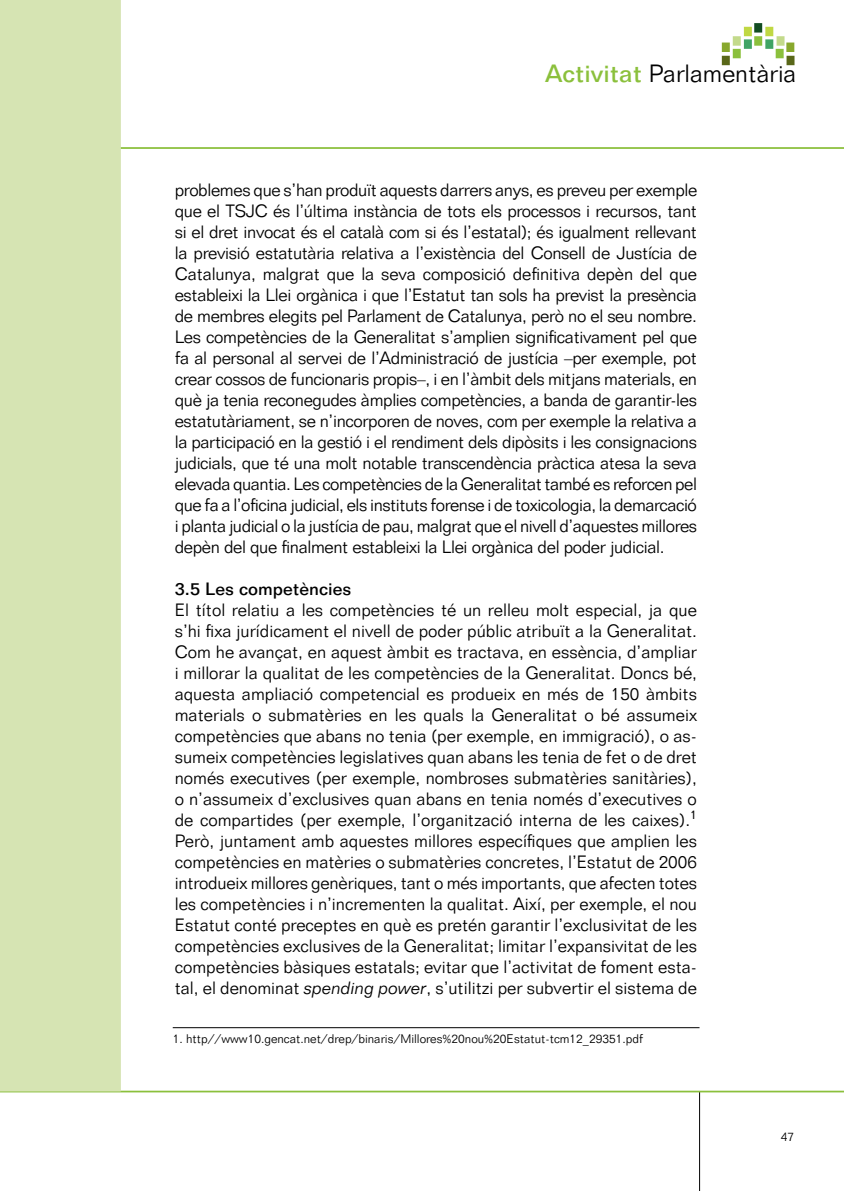
<style>
.page{position:relative;width:844px;height:1191px;background:#fff}
.page>*{position:absolute;margin:0;border:0;box-sizing:border-box;transform-origin:0 0}
.t1{font:300 24.5px "Folio BT";color:#000}
._00_Cos_de_text{font:300 17.5px/21px "Folio BT";letter-spacing:-.01em;color:#000;text-align:justify}
.Nivell_1_1{font:500 17.5px "Folio BT";color:#000}
.nota_pie{font:300 12.25px "Folio BT";color:#000}
.s1{font-weight:500;color:#8bc03c}
.s2{font-style:italic}
</style>
<div class="page">
<hr style="left:699px;top:1091px;width:1px;height:100px;background:#000">
<div style="left:722px;top:57px;width:6px;height:7px;background:#596719"></div>
<div style="left:721px;top:56px;width:8px;height:9px;border:2px solid #596719"></div>
<div style="left:722px;top:43px;width:6px;height:8px;background:#88a82d"></div>
<div style="left:721px;top:43px;width:8px;height:9px;border:2px solid #88a82d"></div>
<div style="left:733px;top:50px;width:6px;height:7px;background:#8bc03c"></div>
<div style="left:732px;top:49px;width:8px;height:9px;border:2px solid #8bc03c"></div>
<div style="left:733px;top:37px;width:6px;height:8px;background:#c3da8b"></div>
<div style="left:732px;top:36px;width:8px;height:10px;border:2px solid #c3da8b"></div>
<div style="left:744px;top:40px;width:6px;height:8px;background:#40a465"></div>
<div style="left:743px;top:39px;width:8px;height:10px;border:2px solid #40a465"></div>
<div style="left:744px;top:28px;width:6px;height:7px;background:#c0d843"></div>
<div style="left:743px;top:27px;width:8px;height:9px;border:2px solid #c0d843"></div>
<div style="left:766px;top:40px;width:6px;height:8px;background:#40a465"></div>
<div style="left:765px;top:39px;width:8px;height:10px;border:2px solid #40a465"></div>
<div style="left:766px;top:28px;width:6px;height:7px;background:#c0d843"></div>
<div style="left:765px;top:27px;width:8px;height:9px;border:2px solid #c0d843"></div>
<div style="left:777px;top:37px;width:6px;height:8px;background:#c3da8b"></div>
<div style="left:776px;top:36px;width:8px;height:10px;border:2px solid #c3da8b"></div>
<div style="left:787px;top:43px;width:6px;height:8px;background:#88a82d"></div>
<div style="left:786px;top:43px;width:8px;height:9px;border:2px solid #88a82d"></div>
<div style="left:755px;top:37px;width:6px;height:8px;background:#8bc03c"></div>
<div style="left:754px;top:36px;width:8px;height:10px;border:2px solid #8bc03c"></div>
<div style="left:755px;top:24px;width:6px;height:8px;background:#124d22"></div>
<div style="left:754px;top:23px;width:8px;height:10px;border:2px solid #124d22"></div>
<div style="left:787px;top:57px;width:6px;height:7px;background:#596719"></div>
<div style="left:786px;top:56px;width:8px;height:9px;border:2px solid #596719"></div>
<div style="left:776px;top:50px;width:6px;height:7px;background:#8bc03c"></div>
<div style="left:775px;top:49px;width:8px;height:9px;border:2px solid #8bc03c"></div>
<hr style="left:0;top:147px;width:843px;height:2px;background:#8bc03c">
<hr style="left:0;top:1090px;width:843px;height:2px;background:#8bc03c">
<div style="left:0;top:0;width:121px;height:1091px;background:#d6e4b3"></div>
<hr style="left:173px;top:1027px;width:526px;height:1px;background:#000">
<h1 class="t1" style="left:545px;top:59px;width:253px"><span class="s1">Activitat</span> Parlamentària</h1>
<p class="_00_Cos_de_text" style="left:175px;top:179px;width:524px">problemes que s’han produït aquests darrers anys, es preveu per exemple que el TSJC és l’última instància de tots els processos i recursos, tant si el dret invocat és el català com si és l’estatal); és igualment rellevant la previsió estatutària relativa a l’existència del Consell de Justícia de Catalunya, malgrat que la seva composició definitiva depèn del que estableixi la Llei orgànica i que l’Estatut tan sols ha previst la presència de membres elegits pel Parlament de Catalunya, però no el seu nombre.<br>Les competències de la Generalitat s’amplien significativament pel que fa al personal al servei de l’Administració de justícia –per exemple, pot crear cossos de funcionaris propis–, i en l’àmbit dels mitjans materials, en què ja tenia reconegudes àmplies competències, a banda de garantir-les estatutàriament, se n’incorporen de noves, com per exemple la relativa a la participació en la gestió i el rendiment dels dipòsits i les consignacions judicials, que té una molt notable transcendència pràctica atesa la seva elevada quantia. Les competències de la Generalitat també es reforcen pel que fa a l’oficina judicial, els instituts forense i de toxicologia, la demarcació i planta judicial o la justícia de pau, malgrat que el nivell d’aquestes millores depèn del que finalment estableixi la Llei orgànica del poder judicial.</p>
<p class="Nivell_1_1" style="left:175px;top:578px;width:178px">3.5 Les competències</p>
<p class="_00_Cos_de_text" style="left:175px;top:599px;width:524px">El títol relatiu a les competències té un relleu molt especial, ja que s’hi fixa jurídicament el nivell de poder públic atribuït a la Generalitat.<br>Com he avançat, en aquest àmbit es tractava, en essència, d’ampliar i millorar la qualitat de les competències de la Generalitat. Doncs bé, aquesta ampliació competencial es produeix en més de 150 àmbits materials o submatèries en les quals la Generalitat o bé assumeix competències que abans no tenia (per exemple, en immigració), o as&shy;sumeix competències legislatives quan abans les tenia de fet o de dret només executives (per exemple, nombroses submatèries sanitàries), o n’assumeix d’exclusives quan abans en tenia només d’executives o de compartides (per exemple, l’organització interna de les caixes).<sup>1<br></sup>Però, juntament amb aquestes millores específiques que amplien les competències en matèries o submatèries concretes, l’Estatut de 2006 introdueix millores genèriques, tant o més importants, que afecten totes les competències i n’incrementen la qualitat. Així, per exemple, el nou Estatut conté preceptes en què es pretén garantir l’exclusivitat de les competències exclusives de la Generalitat; limitar l’expansivitat de les competències bàsiques estatals; evitar que l’activitat de foment esta&shy;tal, el denominat <span class="s2">spending power</span>, s’utilitzi per subvertir el sistema de</p>
<p class="nota_pie" style="left:173px;top:1031px;width:472px">1. http//www10.gencat.net/drep/binaris/Millores%20nou%20Estatut-tcm12_29351.pdf</p>
<p class="nota_pie" style="left:780px;top:1129px;width:15px">47</p>
</div>
